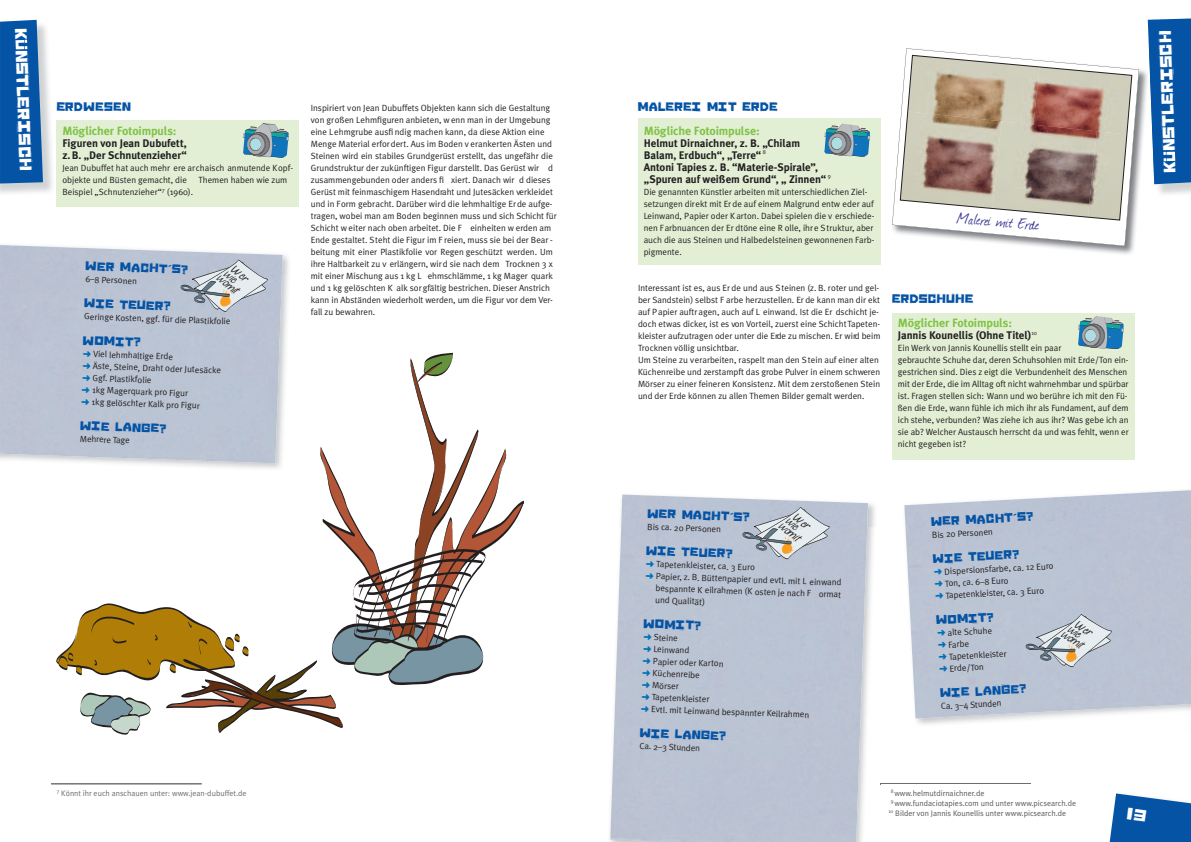
<style>
.page{position:relative;width:1191px;height:842px;background:#fff}
.page>*{position:absolute;margin:0;border:0;box-sizing:border-box;transform-origin:0 0}
.t1{font:18px "Journal";color:#343190}
.t2{font:15px "Sinking Ship";color:#fff}
.t3{font:700 12px "Meta Plus";letter-spacing:-.01em;color:#7fc344}
.t4{font:700 11px/12px "Meta Plus";letter-spacing:-.005em;color:#231f20}
.t5{font:11px "Sinking Ship";color:#0453a5}
.t6{font:9px/12px "Meta Plus Normal";color:#231f20}
.t7{font:8px/10px "Meta Plus Normal";color:#57585a}
.t8{font:8px "Meta Plus Normal";color:#6c6d70}
.t9{font:italic 6.5px "yelly";color:#231f20;scale:.91 1}
.t10{font:5.8px "Meta Plus Normal";color:#231f20}
.s1{font-family:"Meta Plus";font-weight:700}
.s2{color:#006fb9}
</style>
<div class="page">
<svg style="left:0;top:20px;width:43px;height:164px;background:#1860aa"></svg>
<img style="left:1154px;top:184px;width:37px;height:10px">
<div style="left:1147px;top:18px;width:44px;height:166px;background:#0453a5"></div>
<svg style="left:56px;top:353px;width:467px;height:382px"></svg>
<div style="left:891px;top:313px;width:243px;height:146px;background:#e2efd5"></div>
<svg style="left:1078px;top:316px;width:46px;height:33px;background:#759faf"></svg>
<hr style="left:51px;top:783px;width:151px;height:1px;background:#6c6d70">
<hr style="left:880px;top:783px;width:150px;height:1px;background:#6c6d70">
<div style="left:638px;top:118px;width:242px;height:147px;background:#e2efd5"></div>
<svg style="left:824px;top:123px;width:46px;height:34px"></svg>
<img style="left:622px;top:494px;width:253px;height:33px">
<img style="left:859px;top:527px;width:22px;height:315px">
<div style="left:614px;top:495px;width:254px;height:252px;background:#bbc3d3"></div>
<div style="left:610px;top:738px;width:249px;height:104px;background:#bbc3d2"></div>
<svg style="left:638px;top:790px;width:12px;height:6px"></svg>
<img style="left:629px;top:783px;width:151px;height:1px">
<img style="left:1038px;top:47px;width:110px;height:207px">
<img style="left:1148px;top:47px;width:6px;height:137px">
<svg style="left:892px;top:48px;width:247px;height:198px"></svg>
<svg style="left:900px;top:55px;width:232px;height:165px;background:#bdada0"></svg>
<img style="left:915px;top:718px;width:21px;height:7px">
<div style="left:1155px;top:490px;width:36px;height:215px;background:#bac2d2"></div>
<div style="left:57px;top:120px;width:242px;height:87px;background:#e2efd5"></div>
<svg style="left:242px;top:123px;width:47px;height:35px"></svg>
<img style="left:283px;top:255px;width:6px;height:19px">
<img style="left:259px;top:274px;width:36px;height:201px">
<img style="left:56px;top:463px;width:203px;height:12px">
<div style="left:0;top:245px;width:283px;height:218px;background:#bbc3d3"></div>
<svg style="left:1109px;top:793px;width:82px;height:49px;background:#296cb2"></svg>
<svg style="left:742px;top:507px;width:92px;height:54px;background:#bec4cc"></svg>
<svg style="left:1025px;top:614px;width:91px;height:55px;background:#bec5cd"></svg>
<svg style="left:180px;top:259px;width:93px;height:55px;background:#bec4cd"></svg>
<h2 class="t2" style="left:29px;top:28px;width:144px;rotate:88deg">K NSTLERISCH</h2>
<h2 class="t2" style="left:1161px;top:173px;width:144px;rotate:-92deg">K NSTLERISCH</h2>
<p class="t5" style="left:638px;top:101px;width:142px">MALEREI MIT ERDE</p>
<h3 class="t3" style="left:643px;top:124px;width:118px">Mögliche Fotoimpulse:</h3>
<p class="t4" style="left:643px;top:137px;width:158px">Helmut Dirnaichner, z. B. „Chilam<br>Balam, Erdbuch“, „Terre“</p>
<p class="t5" style="left:57px;top:101px;width:76px">ERDWESEN</p>
<h3 class="t3" style="left:62px;top:124px;width:116px">Möglicher Fotoimpuls:</h3>
<p class="t4" style="left:62px;top:137px;width:126px">Figuren von Jean Dubufett, z. B. „Der Schnutenzieher“</p>
<p class="t6" style="left:62px;top:162px;width:232px">Jean Dubuffet hat auch mehr ere archaisch anmutende Kopf&shy;objekte und Büsten gemacht, die</p>
<p class="t6" style="left:311px;top:102px;width:247px">Inspiriert von Jean Dubuffets Objekten kann sich die Gestaltung von großen Lehmfiguren anbieten, w enn man in der Umgebung eine L ehmgrube ausfi ndig machen kann, da diese Aktion eine Menge Material erfordert. Aus im Boden v erankerten Ästen und Steinen wird ein stabiles Grundgerüst erstellt, das ungefähr die Grundstruktur der zukünftigen Figur darstellt. Das Gerüst wir d zusammengebunden oder anders fi xiert. Danach wir d dieses Gerüst mit feinmaschigem Hasendraht und Jutesäcken verkleidet und in Form gebracht. Darüber wird die lehmhaltige Erde aufge&shy;tragen, wobei man am Boden beginnen muss und sich Schicht für Schicht w eiter nach oben arbeitet. Die F einheiten w erden am Ende gestaltet. Steht die Figur im F reien, muss sie bei der Bear - beitung mit einer Plastikfolie vor Regen geschützt werden. Um ihre Haltbarkeit zu v erlängern, wird sie nach dem Trocknen 3 x mit einer Mischung aus 1 kg L ehmschlämme, 1 kg Mager quark und 1 kg gelöschten K alk sorgfältig bestrichen. Dieser Anstrich kann in Abständen wiederholt werden, um die Figur vor dem Ver&shy;fall zu bewahren.</p>
<p class="t10" style="left:762px;top:149px;width:5px">8</p>
<p class="t4" style="left:643px;top:161px;width:184px">Antoni Tapies z. B. “Materie-Spirale”, „Spuren auf weißem Grund“, „ Zinnen“</p>
<p class="t10" style="left:827px;top:173px;width:5px">9</p>
<p class="t6" style="left:643px;top:186px;width:232px">Die genannten Künstler arbeiten mit unterschiedlichen Ziel&shy;setzungen direkt mit Er de auf einem Malgrund entw eder auf Leinwand, Papier oder K arton. Dabei spielen die v erschiede&shy;nen Farbnuancen der Er dtöne eine R olle, ihre Struktur, aber auch die aus Steinen und Halbedelsteinen gewonnenen Farb&shy;pigmente.</p>
<p class="t6" style="left:638px;top:282px;width:244px">Interessant ist es, aus Er de und aus S teinen (z. B. roter und gel&shy;ber Sandstein) selbst F arbe herzustellen. Er de kann man dir ekt auf P apier auftr agen, auch auf L einwand. Ist die Er dschicht je&shy;doch etwas dicker, ist es von Vorteil, zuerst eine Schicht Tapeten&shy;kleister aufzutragen oder unter die Erde zu mischen. Er wird beim Trocknen völlig unsichtbar.<br>Um Steine zu verarbeiten, raspelt man den S tein auf einer alten Küchenreibe und zerstampft das grobe Pulver in einem schweren Mörser zu einer feineren Konsistenz. Mit dem zerstoßenen Stein und der Erde können zu allen Themen Bilder gemalt werden.</p>
<p class="t5" style="left:892px;top:293px;width:83px">ERDSCHUHE</p>
<p class="t6" style="left:198px;top:174px;width:90px">Themen haben wie zum</p>
<p class="t6" style="left:62px;top:186px;width:132px">Beispiel „Schnutenzieher“<sup>7</sup> (1960).</p>
<h1 class="t1" style="left:958px;top:205px;width:84px;rotate:5deg">Malerei mit Erde</h1>
<p class="t5" style="left:86px;top:260px;width:104px;rotate:2deg">WER MACHT<span class="s1">´</span>S?</p>
<p class="t6" style="left:86px;top:273px;width:53px;rotate:2deg">6–8 Personen</p>
<p class="t5" style="left:85px;top:297px;width:88px;rotate:2deg">WIE TEUER?</p>
<p class="t6" style="left:84px;top:310px;width:148px;rotate:2deg">Geringe Kosten, ggf. für die Plastikfolie</p>
<p class="t5" style="left:84px;top:334px;width:59px;rotate:2deg">WOMIT?</p>
<p class="t6" style="left:83px;top:347px;width:140px;rotate:2deg"><span class="s2">➜</span> Viel lehmhaltige Erde<br><span class="s2">➜</span> Äste, Steine, Draht oder Jutesäcke <span class="s2">➜</span> Ggf. Plastikfolie<br><span class="s2">➜</span> 1kg Magerquark pro Figur<br><span class="s2">➜</span> 1kg gelöschter Kalk pro Figur</p>
<p class="t5" style="left:81px;top:419px;width:88px;rotate:2deg">WIE LANGE?</p>
<p class="t6" style="left:80px;top:432px;width:51px;rotate:2deg">Mehrere Tage</p>
<p class="t9" style="left:219px;top:274px;width:28px;rotate:39deg">womit</p>
<h3 class="t3" style="left:897px;top:316px;width:116px">Möglicher Fotoimpuls:</h3>
<p class="t4" style="left:897px;top:329px;width:141px">Jannis Kounellis (Ohne Titel)<sup>10</sup></p>
<p class="t6" style="left:897px;top:342px;width:232px">Ein Werk von Jannis Kounellis stellt ein paar<br>gebrauchte Schuhe dar, deren Schuhsohlen mit Erde/Ton ein&shy;gestrichen sind. Dies z eigt die Verbundenheit des Menschen mit der Erde, die im Alltag oft nicht wahrnehmbar und spürbar ist. Fragen stellen sich: Wann und wo berühre ich mit den Fü&shy;ßen die Erde, wann fühle ich mich ihr als Fundament, auf dem ich stehe, verbunden? Was ziehe ich aus ihr? Was gebe ich an sie ab? Welcher Austausch herrscht da und was fehlt, wenn er nicht gegeben ist?</p>
<p class="t5" style="left:648px;top:507px;width:104px;rotate:2deg">WER MACHT<span class="s1">´</span>S?</p>
<p class="t6" style="left:647px;top:520px;width:75px;rotate:2deg">Bis ca. 20 Personen</p>
<p class="t5" style="left:647px;top:544px;width:88px;rotate:2deg">WIE TEUER?</p>
<p class="t6" style="left:646px;top:558px;width:110px;rotate:2deg"><span class="s2">➜</span> Tapetenkleister, ca. 3 Euro</p>
<p class="t6" style="left:646px;top:570px;width:198px;rotate:2deg"><span class="s2">➜</span> Papier, z. B. Büttenpapier und evtl. mit L einwand</p>
<p class="t6" style="left:656px;top:582px;width:187px;rotate:2deg">bespannte K eilrahmen (K osten je nach F ormat</p>
<p class="t6" style="left:655px;top:594px;width:51px;rotate:2deg">und Qualität)</p>
<p class="t5" style="left:644px;top:617px;width:59px;rotate:2deg">WOMIT?</p>
<p class="t6" style="left:644px;top:631px;width:170px;rotate:2deg"><span class="s2">➜</span> Steine<br><span class="s2">➜</span> Leinwand<br><span class="s2">➜</span> Papier oder Karton<br><span class="s2">➜</span> Küchenreibe<br><span class="s2">➜</span> Mörser<br><span class="s2">➜</span> Tapetenkleister<br><span class="s2">➜</span> Evtl. mit Leinwand bespannter Keilrahmen</p>
<p class="t5" style="left:640px;top:727px;width:88px;rotate:2deg">WIE LANGE?</p>
<p class="t6" style="left:640px;top:740px;width:62px;rotate:2deg">Ca. 2–3 Stunden</p>
<p class="t9" style="left:781px;top:522px;width:28px;rotate:39deg">womit</p>
<p class="t5" style="left:931px;top:515px;width:104px;rotate:-3deg">WER MACHT<span class="s1">´</span>S?</p>
<p class="t6" style="left:931px;top:529px;width:62px;rotate:-3deg">Bis 20 Personen</p>
<p class="t5" style="left:933px;top:553px;width:88px;rotate:-3deg">WIE TEUER?</p>
<p class="t6" style="left:933px;top:566px;width:121px;rotate:-3deg"><span class="s2">➜</span> Dispersionsfarbe, ca. 12 Euro <span class="s2">➜</span> Ton, ca. 6–8 Euro<br><span class="s2">➜</span> Tapetenkleister, ca. 3 Euro</p>
<p class="t5" style="left:936px;top:614px;width:59px;rotate:-3deg">WOMIT?</p>
<p class="t6" style="left:937px;top:627px;width:70px;rotate:-3deg"><span class="s2">➜</span> alte Schuhe<br><span class="s2">➜</span> Farbe<br><span class="s2">➜</span> Tapetenkleister <span class="s2">➜</span> Erde/Ton</p>
<p class="t5" style="left:940px;top:687px;width:88px;rotate:-3deg">WIE LANGE?</p>
<p class="t6" style="left:940px;top:700px;width:62px;rotate:-3deg">Ca. 3–4 Stunden</p>
<p class="t9" style="left:1063px;top:630px;width:28px;rotate:34deg">womit</p>
<p class="t8" style="left:57px;top:788px;width:191px"><sup>7</sup> Könnt ihr euch anschauen unter: www.jean-dubuffet.de</p>
<p class="t7" style="left:888px;top:788px;width:189px"><sup>8</sup> www.helmutdirnaichner.de<br><sup>9</sup> www.fundaciotapies.com und unter www.picsearch.de<br><sup>10</sup> Bilder von Jannis Kounellis unter www.picsearch.de</p>
</div>
